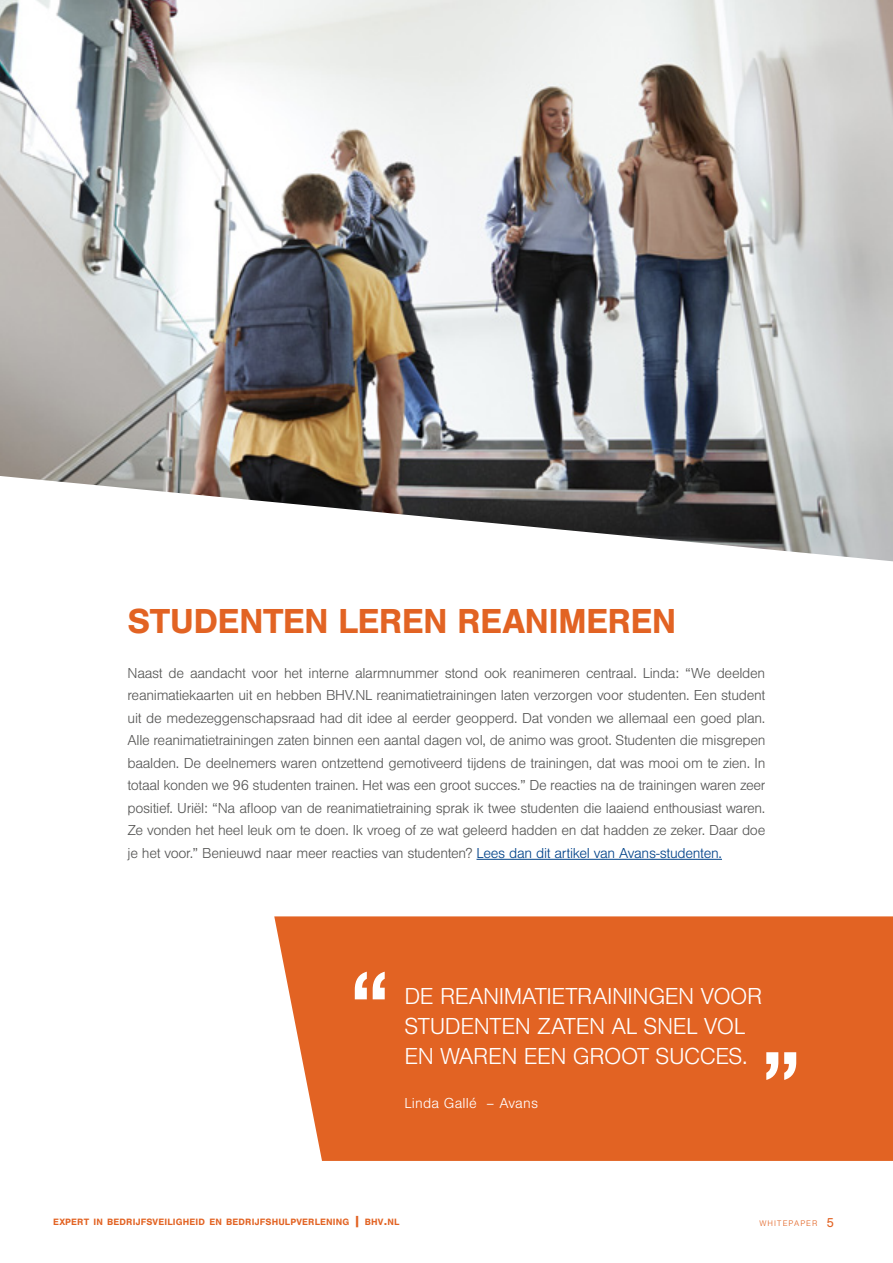
<style>
.page{position:relative;width:893px;height:1263px;background:#fff}
.page>*{position:absolute;margin:0;border:0;box-sizing:border-box;transform-origin:0 0}
.t1{font:700 36px "Nimbus San";letter-spacing:-.02em;color:#e26323}
.t2{font:300 24px/30px "Nimbus San";letter-spacing:-.02em;color:#fff}
.t3{font:300 15px/22.5px "Nimbus San";letter-spacing:-.02em;color:#575756;text-align:justify}
.t4{font:300 15px "Nimbus San";letter-spacing:.01em;color:#fff}
.t5{font:700 9.6px "Nimbus San";letter-spacing:.015em;color:#e26323}
.t6{font:300 8.4px "Nimbus San";letter-spacing:.13em;color:#e26323}
.s1{color:#004289}
.s2{font-size:13.65px}
.s3{font-weight:400;font-size:13.5px}
</style>
<div class="page">
<hr style="left:476px;top:859px;width:246px;height:1px;background:#004289">
<img style="left:0;top:0;width:893px;height:561px">
<div style="left:274px;top:916px;width:619px;height:245px;background:#e26323"></div>
<svg style="left:766px;top:1052px;width:30px;height:28px"></svg>
<svg style="left:355px;top:972px;width:30px;height:27px"></svg>
<h1 class="t1" style="left:128px;top:601px;width:550px">STUDENTEN LEREN REANIMEREN</h1>
<p class="t3" style="left:128px;top:662px;width:639px">Naast de aandacht voor het interne alarmnummer stond ook reanimeren centraal. Linda: “We deelden reanimatiekaarten uit en hebben BHV.NL reanimatietrainingen laten verzorgen voor studenten. Een student uit de medezeggenschapsraad had dit idee al eerder geopperd. Dat vonden we allemaal een goed plan.<br>Alle reanimatietrainingen zaten binnen een aantal dagen vol, de animo was groot. Studenten die misgrepen baalden. De deelnemers waren ontzettend gemotiveerd tijdens de trainingen, dat was mooi om te zien. In totaal konden we 96 studenten trainen. Het was een groot succes.” De reacties na de trainingen waren zeer positief. Uriël: “Na afloop van de reanimatietraining sprak ik twee studenten die laaiend enthousiast waren.<br>Ze vonden het heel leuk om te doen. Ik vroeg of ze wat geleerd hadden en dat hadden ze zeker. Daar doe je het voor.” Benieuwd naar meer reacties van studenten? <span class="s1">Lees dan dit artikel van Avans-studenten.</span></p>
<h2 class="t2" style="left:404px;top:981px;width:360px">DE REANIMATIETRAININGEN VOOR<br>STUDENTEN ZATEN AL SNEL VOL<br>EN WAREN EEN GROOT SUCCES.</h2>
<p class="t4" style="left:404px;top:1095px;width:135px">Linda Gallé – Avans</p>
<p class="t5" style="left:53px;top:1217px;width:348px">EXPERT IN BEDRIJFSVEILIGHEID EN BEDRIJFSHULPVERLENING <span class="s2">|</span> BHV<span class="s2">.</span>NL</p>
<p class="t6" style="left:759px;top:1219px;width:76px">WHITEPAPER <span class="s3">5</span></p>
</div>
